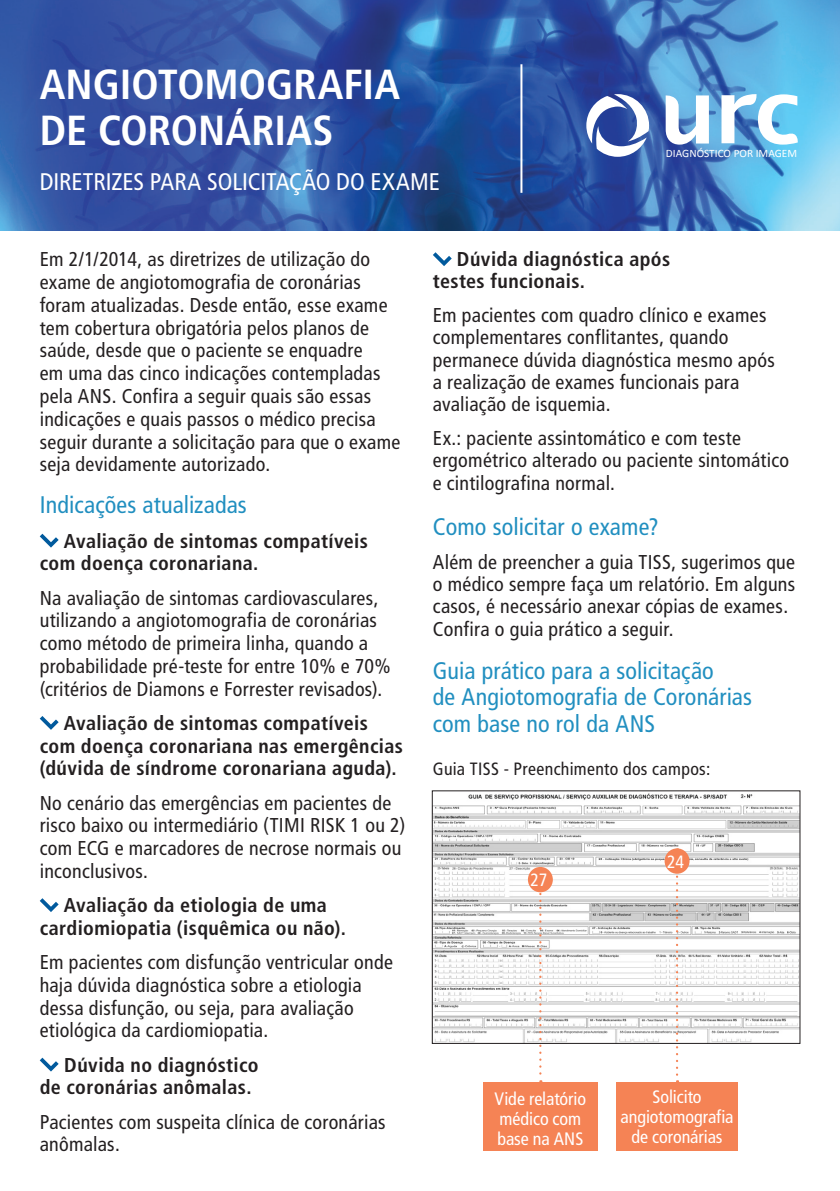
<style>
.page{position:relative;width:840px;height:1191px;background:#fff}
.page>*{position:absolute;margin:0;border:0;box-sizing:border-box;transform-origin:0 0}
.t1{font:700 condensed 42px/46px "Frutiger LT Std";color:#fff}
.t2{font:condensed 24px/26.4px "Frutiger LT Std";letter-spacing:.005em;color:#218fc0}
.t3{font:condensed 24px "Frutiger";color:#fff}
.t4{font:condensed 20px/22.8px "Frutiger LT Std";letter-spacing:.015em;color:#231f20}
.t5{font:700 condensed 20px/22.8px "Frutiger LT Std";letter-spacing:.02em;color:#231f20}
.t6{font:condensed 18px/20px "Frutiger LT Std";letter-spacing:-.005em;color:#fff}
.t7{font:condensed 17.8px "Frutiger LT Std";letter-spacing:.02em;color:#231f20}
.t8{font:condensed 17.8px "Frutiger LT Std";color:#fff}
.t9{font:11.4px "Calibri";color:#fff}
</style>
<div class="page">
<svg style="left:433px;top:252px;width:18px;height:14px"></svg>
<svg style="left:40px;top:534px;width:19px;height:13px"></svg>
<svg style="left:40px;top:716px;width:19px;height:14px"></svg>
<svg style="left:40px;top:898px;width:19px;height:14px"></svg>
<svg style="left:40px;top:1057px;width:19px;height:14px"></svg>
<img style="left:0;top:0;width:839px;height:231px">
<svg style="left:586px;top:94px;width:62px;height:63px"></svg>
<svg style="left:665px;top:94px;width:43px;height:51px"></svg>
<svg style="left:721px;top:94px;width:77px;height:51px"></svg>
<hr style="left:520px;top:64px;width:2px;height:129px;background:#fff">
<img style="left:434px;top:793px;width:363px;height:248px">
<svg style="left:539px;top:892px;width:2px;height:190px"></svg>
<div style="left:527px;top:867px;width:25px;height:25px;background:#f58355;border-radius:50%"></div>
<div style="left:482px;top:1082px;width:115px;height:69px;background:#f58355"></div>
<svg style="left:675px;top:873px;width:2px;height:209px"></svg>
<div style="left:664px;top:848px;width:25px;height:25px;background:#f58355;border-radius:50%"></div>
<div style="left:616px;top:1082px;width:121px;height:69px;background:#f58355"></div>
<p class="t1" style="left:40px;top:61px;width:361px">ANGIOTOMOGRAFIA<br>DE CORONÁRIAS</p>
<p class="t3" style="left:40px;top:167px;width:401px">DIRETRIZES PARA SOLICITAÇÃO DO EXAME</p>
<p class="t9" style="left:665px;top:146px;width:133px">DIAGNÓSTICO POR IMAGEM</p>
<p class="t4" style="left:40px;top:248px;width:362px">Em 2/1/2014, as diretrizes de utilização do exame de angiotomografia de coronárias foram atualizadas. Desde então, esse exame tem cobertura obrigatória pelos planos de saúde, desde que o paciente se enquadre<br>em uma das cinco indicações contempladas pela ANS. Confira a seguir quais são essas indicações e quais passos o médico precisa seguir durante a solicitação para que o exame seja devidamente autorizado.</p>
<p class="t2" style="left:40px;top:492px;width:208px">Indicações atualizadas</p>
<p class="t5" style="left:40px;top:529px;width:329px;text-indent:24px">Avaliação de sintomas compatíveis com doença coronariana.</p>
<p class="t4" style="left:40px;top:586px;width:352px">Na avaliação de sintomas cardiovasculares, utilizando a angiotomografia de coronárias como método de primeira linha, quando a probabilidade pré-teste for entre 10% e 70% (critérios de Diamons e Forrester revisados).</p>
<p class="t5" style="left:40px;top:711px;width:364px;text-align:center">Avaliação de sintomas compatíveis<br>com doença coronariana nas emergências (dúvida de síndrome coronariana aguda).</p>
<p class="t4" style="left:40px;top:791px;width:367px">No cenário das emergências em pacientes de risco baixo ou intermediário (TIMI RISK 1 ou 2) com ECG e marcadores de necrose normais ou inconclusivos.</p>
<p class="t5" style="left:40px;top:893px;width:307px;text-align:center">Avaliação da etiologia de uma cardiomiopatia (isquêmica ou não).</p>
<p class="t4" style="left:40px;top:950px;width:354px">Em pacientes com disfunção ventricular onde haja dúvida diagnóstica sobre a etiologia dessa disfunção, ou seja, para avaliação etiológica da cardiomiopatia.</p>
<p class="t5" style="left:40px;top:1053px;width:220px;text-indent:25px">Dúvida no diagnóstico de coronárias anômalas.</p>
<p class="t4" style="left:40px;top:1110px;width:347px">Pacientes com suspeita clínica de coronárias anômalas.</p>
<p class="t5" style="left:432px;top:248px;width:239px;text-indent:24px">Dúvida diagnóstica após testes funcionais.</p>
<p class="t4" style="left:432px;top:304px;width:343px">Em pacientes com quadro clínico e exames complementares conflitantes, quando permanece dúvida diagnóstica mesmo após a realização de exames funcionais para avaliação de isquemia.</p>
<p class="t4" style="left:432px;top:427px;width:357px">Ex.: paciente assintomático e com teste ergométrico alterado ou paciente sintomático e cintilografina normal.</p>
<p class="t2" style="left:432px;top:513px;width:227px">Como solicitar o exame?</p>
<p class="t4" style="left:432px;top:550px;width:363px">Além de preencher a guia TISS, sugerimos que o médico sempre faça um relatório. Em alguns casos, é necessário anexar cópias de exames.<br>Confira o guia prático a seguir.</p>
<p class="t2" style="left:432px;top:657px;width:320px">Guia prático para a solicitação<br>de Angiotomografia de Coronárias com base no rol da ANS</p>
<p class="t7" style="left:432px;top:758px;width:279px">Guia TISS - Preenchimento dos campos:</p>
<p class="t8" style="left:530px;top:869px;width:18px">27</p>
<p class="t8" style="left:666px;top:851px;width:18px">24</p>
<p class="t6" style="left:494px;top:1088px;width:93px">Vide relatório médico com base na ANS</p>
<p class="t6" style="left:620px;top:1086px;width:115px;text-align:center">Solicito angiotomografia de coronárias</p>
</div>
